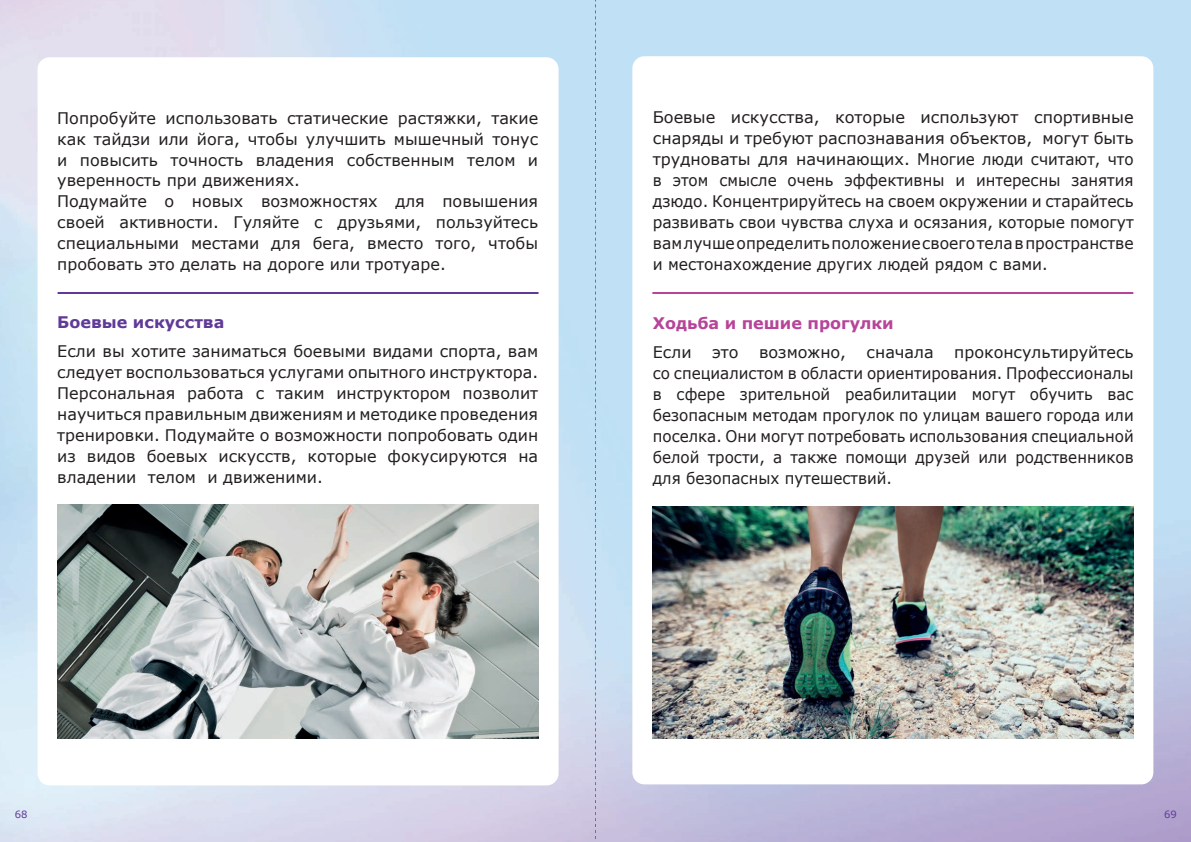
<style>
.page{position:relative;width:1191px;height:842px;background:#fff}
.page>*{position:absolute;margin:0;border:0;box-sizing:border-box;transform-origin:0 0}
.t1{font:16px/21px "Verdana";color:#231f20;text-align:justify}
.t2{font:700 16px "Verdana";color:#b74499}
.t3{font:700 16px "Verdana";color:#5f3a97}
.t4{font:10px "Verdana";color:#5f3a97}
</style>
<div class="page">
<img style="left:0;top:0;width:1191px;height:842px">
<div style="left:38px;top:57px;width:520px;height:728px;background:#fff;border-radius:12px"></div>
<div style="left:632px;top:56px;width:521px;height:728px;background:#fff;border-radius:12px"></div>
<svg style="left:595px;top:0;width:1px;height:842px"></svg>
<hr style="left:58px;top:292px;width:480px;height:2px;background:#5f3a97">
<hr style="left:652px;top:292px;width:481px;height:2px;background:#b74499">
<img style="left:58px;top:505px;width:480px;height:233px">
<img style="left:653px;top:507px;width:480px;height:231px">
<p class="t1" style="left:57px;top:107px;width:482px;text-align:left">Попробуйте использовать статические растяжки, такие как тайдзи или йога, чтобы улучшить мышечный тонус и повысить точность владения собственным телом и уверенность при движениях.<br>Подумайте о новых возможностях для повышения своей активности. Гуляйте с друзьями, пользуйтесь специальными местами для бега, вместо того, чтобы пробовать это делать на дороге или тротуаре.</p>
<p class="t3" style="left:57px;top:311px;width:169px">Боевые искусства</p>
<p class="t1" style="left:57px;top:341px;width:482px">Если вы хотите заниматься боевыми видами спорта, вам следует воспользоваться услугами опытного инструктора.<br>Персональная работа с таким инструктором позволит научиться правильным движениям и методике проведения тренировки. Подумайте о возможности попробовать один из видов боевых искусств, которые фокусируются на владении телом и движеними.</p>
<p class="t1" style="left:653px;top:107px;width:482px">Боевые искусства, которые используют спортивные снаряды и требуют распознавания объектов, могут быть трудноваты для начинающих. Многие люди считают, что в этом смысле очень эффективны и интересны занятия дзюдо. Концентрируйтесь на своем окружении и старайтесь развивать свои чувства слуха и осязания, которые помогут вам лучше определить положение своего тела в пространстве и местонахождение других людей рядом с вами.</p>
<p class="t2" style="left:653px;top:312px;width:242px">Ходьба и пешие прогулки</p>
<p class="t1" style="left:653px;top:342px;width:40px">Если</p>
<p class="t1" style="left:712px;top:342px;width:28px">это</p>
<p class="t1" style="left:759px;top:342px;width:88px">возможно,</p>
<p class="t1" style="left:866px;top:342px;width:69px">сначала</p>
<p class="t1" style="left:653px;top:342px;width:482px;text-indent:301px">проконсультируйтесь со специалистом в области ориентирования. Профессионалы в сфере зрительной реабилитации могут обучить вас безопасным методам прогулок по улицам вашего города или поселка. Они могут потребовать использования специальной белой трости, а также помощи друзей или родственников для безопасных путешествий.</p>
<p class="t4" style="left:15px;top:808px;width:14px">68</p>
<p class="t4" style="left:1164px;top:808px;width:14px">69</p>
</div>
